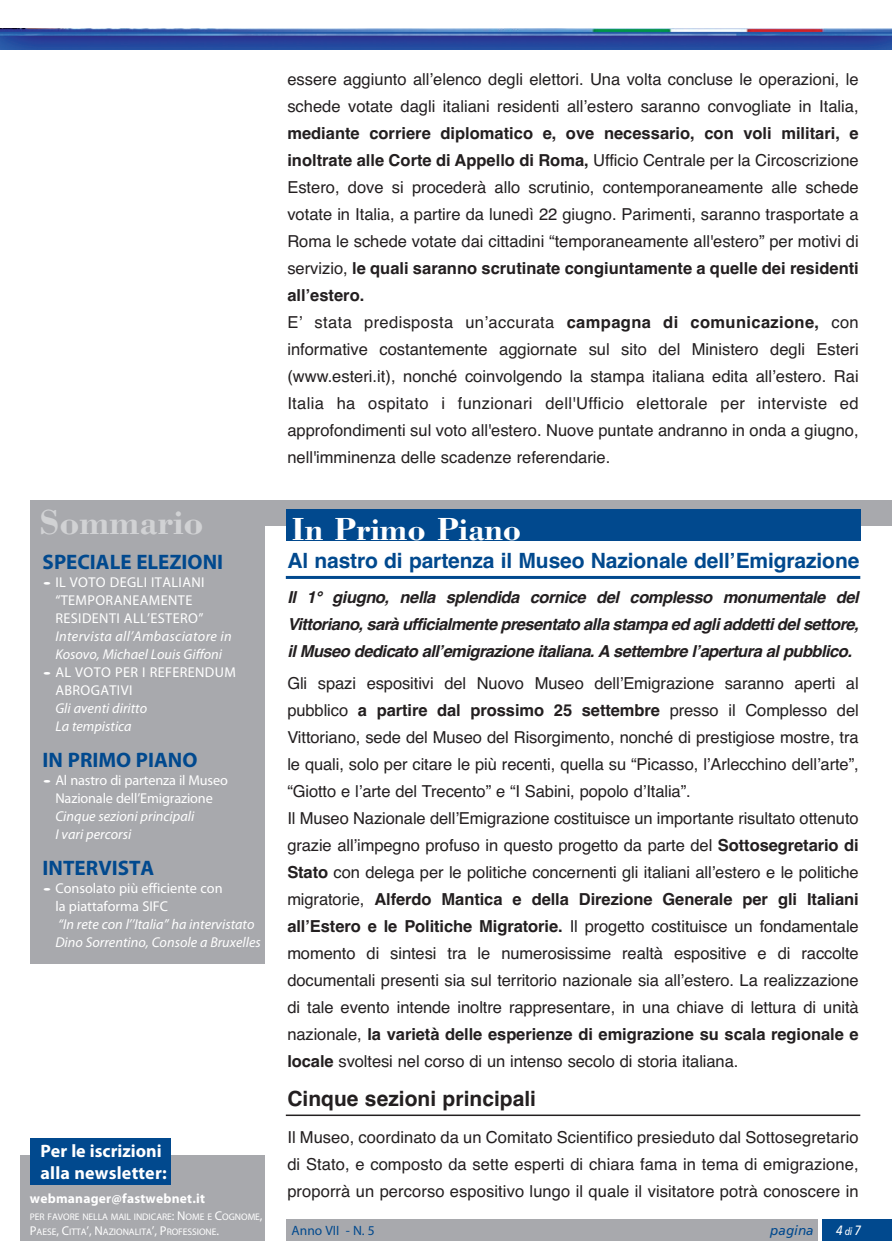
<style>
.page{position:relative;width:892px;height:1258px;background:#fff}
.page>*{position:absolute;margin:0;border:0;box-sizing:border-box;transform-origin:0 0}
.t1{font:700 36px "Bodoni";color:#d1d2d4}
.t2{font:700 33px "Bodoni";color:#fff}
.t3{font:700 21px "Helvetica";letter-spacing:-.005em;color:#01498e}
.t4{font:700 21px "Myriad Pro";color:#01498e}
.t5{font:700 21px "Helvetica";color:#231f20}
.t6{font:700 18px/21.6px "Myriad Pro";letter-spacing:.005em;color:#fff}
.t7{font:16.5px/27px "Helvetica";letter-spacing:-.005em;color:#231f20}
.t8{font:italic 700 16.5px/27px "Helvetica";letter-spacing:-.035em;color:#231f20;text-align:justify}
.t9{font:italic 14.25px/18px "Myriad Pro";color:#fff}
.t10{font:14.25px/18px "Myriad Pro";color:#fff;text-align:center}
.t11{font:14.25px/18px "Myriad Pro";letter-spacing:.025em;color:#fff}
.t12{font:italic 14.25px "Myriad Pro";letter-spacing:.025em;color:#fff}
.t13{font:700 13.5px "Myriad Pro";letter-spacing:.015em;color:#fff}
.t14{font:13.5px "Myriad Pro";color:#01498e}
.t15{font:italic 13.5px "Frutiger";color:#01498e}
.t16{font:italic 13.5px "Frutiger";color:#fff;scale:.85 1}
.t17{font:9.6px/15px "Myriad Pro";letter-spacing:-.005em;color:#fff}
.s1{font-weight:700}
.s2{font-size:12.75px}
.s3{font-size:10.5px}
</style>
<div class="page">
<div style="left:20px;top:1155px;width:244px;height:85px;background:#a8a9ad"></div>
<div style="left:286px;top:1219px;width:531px;height:21px;background:#a8a9ad"></div>
<div style="left:821px;top:1219px;width:70px;height:21px;background:#01498e"></div>
<div style="left:30px;top:1138px;width:141px;height:47px;background:#01498e"></div>
<img style="left:0;top:28px;width:891px;height:21px">
<div style="left:30px;top:500px;width:861px;height:26px;background:#a8a9ad"></div>
<hr style="left:286px;top:576px;width:574px;height:3px;background:#01498e">
<div style="left:286px;top:509px;width:574px;height:32px;background:#01498e"></div>
<div style="left:30px;top:500px;width:234px;height:464px;background:#a8a9ad"></div>
<hr style="left:286px;top:1114px;width:574px;height:2px;background:#231f20">
<h1 class="t1" style="left:40px;top:509px;width:165px">Sommario</h1>
<p class="t4" style="left:43px;top:549px;width:182px">SPECIALE ELEZIONI</p>
<p class="t11" style="left:55px;top:574px;width:151px;text-indent:-13px"><span class="s1">·</span>IL VOTO DEGLI ITALIANI “TEMPORANEAMENTE<br>RESIDENTI ALL’ESTERO”</p>
<p class="t12" style="left:55px;top:627px;width:178px">Intervista all’Ambasciatore in</p>
<p class="t9" style="left:55px;top:645px;width:168px">Kosovo, Michael Louis Giffoni</p>
<p class="t11" style="left:43px;top:664px;width:195px"><span class="s1">·</span>AL VOTO PER I REFERENDUM</p>
<p class="t11" style="left:55px;top:682px;width:78px">ABROGATIVI</p>
<p class="t9" style="left:55px;top:699px;width:93px">Gli aventi diritto<br>La tempistica</p>
<p class="t4" style="left:43px;top:747px;width:156px">IN PRIMO PIANO</p>
<p class="t10" style="left:43px;top:772px;width:187px"><span class="s1">·</span>Al nastro di partenza il Museo<br>Nazionale dell’Emigrazione</p>
<p class="t9" style="left:55px;top:807px;width:140px">Cinque sezioni principali<br>I vari percorsi</p>
<p class="t4" style="left:43px;top:855px;width:113px">INTERVISTA</p>
<p class="t10" style="left:55px;top:880px;width:169px;text-align:left;text-indent:-13px"><span class="s1">·</span>Consolato più efficiente con la piattaforma SIFC</p>
<p class="t9" style="left:55px;top:915px;width:207px">“In rete con l’’Italia” ha intervistato<br>Dino Sorrentino, Console a Bruxelles</p>
<p class="t6" style="left:40px;top:1140px;width:128px">Per le iscrizioni alla newsletter:</p>
<p class="t13" style="left:30px;top:1190px;width:177px">webmanager@fastwebnet.it</p>
<p class="t17" style="left:30px;top:1209px;width:234px">PER FAVORE NELLA MAIL INDICARE<span class="s2">: N</span>OME E <span class="s2">C</span>OGNOME<span class="s2">,<br>P</span>AESE<span class="s2">, C</span>ITTA<span class="s2">’, N</span>AZIONALITA<span class="s2">’, P</span>ROFESSIONE<span class="s2">.</span></p>
<p class="t7" style="left:287px;top:67px;width:572px">essere aggiunto allʼelenco degli elettori. Una volta concluse le operazioni, le schede votate dagli italiani residenti allʼestero saranno convogliate in Italia,</p>
<p class="t7" style="left:287px;top:121px;width:573px"><span class="s1">mediante corriere diplomatico e, ove necessario, con voli militari, e inoltrate alle Corte di Appello di Roma,</span> Ufficio Centrale per la Circoscrizione Estero, dove si procederà allo scrutinio, contemporaneamente alle schede votate in Italia, a partire da lunedì 22 giugno. Parimenti, saranno trasportate a Roma le schede votate dai cittadini “temporaneamente all'estero” per motivi di servizio, <span class="s1">le quali saranno scrutinate congiuntamente a quelle dei residenti allʼestero.<br></span>Eʼ stata predisposta unʼaccurata <span class="s1">campagna di comunicazione,</span> con informative costantemente aggiornate sul sito del Ministero degli Esteri (www.esteri.it), nonché coinvolgendo la stampa italiana edita allʼestero. Rai Italia ha ospitato i funzionari dell'Ufficio elettorale per interviste ed approfondimenti sul voto all'estero. Nuove puntate andranno in onda a giugno, nell'imminenza delle scadenze referendarie.</p>
<h2 class="t2" style="left:292px;top:517px;width:231px">In Primo Piano</h2>
<p class="t3" style="left:287px;top:553px;width:573px">Al nastro di partenza il Museo Nazionale dellʼEmigrazione</p>
<p class="t8" style="left:287px;top:586px;width:573px">Il 1° giugno, nella splendida cornice del complesso monumentale del Vittoriano, sarà ufficialmente presentato alla stampa ed agli addetti del settore, il Museo dedicato allʼemigrazione italiana. A settembre lʼapertura al pubblico.</p>
<p class="t7" style="left:287px;top:671px;width:573px">Gli spazi espositivi del Nuovo Museo dellʼEmigrazione saranno aperti al pubblico <span class="s1">a partire dal prossimo 25 settembre</span> presso il Complesso del Vittoriano, sede del Museo del Risorgimento, nonché di prestigiose mostre, tra le quali, solo per citare le più recenti, quella su “Picasso, lʼArlecchino dellʼarte”, “Giotto e lʼarte del Trecento” e “I Sabini, popolo dʼItalia”.<br>Il Museo Nazionale dellʼEmigrazione costituisce un importante risultato ottenuto grazie allʼimpegno profuso in questo progetto da parte del <span class="s1">Sottosegretario di Stato</span> con delega per le politiche concernenti gli italiani allʼestero e le politiche migratorie, <span class="s1">Alferdo Mantica e della Direzione Generale per gli Italiani allʼEstero e le Politiche Migratorie.</span> Il progetto costituisce un fondamentale momento di sintesi tra le numerosissime realtà espositive e di raccolte documentali presenti sia sul territorio nazionale sia allʼestero. La realizzazione di tale evento intende inoltre rappresentare, in una chiave di lettura di unità nazionale, <span class="s1">la varietà delle esperienze di emigrazione su scala regionale e locale</span> svoltesi nel corso di un intenso secolo di storia italiana.</p>
<p class="t5" style="left:287px;top:1091px;width:250px">Cinque sezioni principali</p>
<p class="t7" style="left:287px;top:1125px;width:572px;text-align:justify">Il Museo, coordinato da un Comitato Scientifico presieduto dal Sottosegretario di Stato, e composto da sette esperti di chiara fama in tema di emigrazione, proporrà un percorso espositivo lungo il quale il visitatore potrà conoscere in</p>
<p class="t14" style="left:291px;top:1225px;width:85px">Anno VII - N. 5</p>
<p class="t15" style="left:770px;top:1224px;width:45px">pagina</p>
<p class="t16" style="left:835px;top:1224px;width:31px">4 <span class="s3">di</span> 7</p>
</div>
